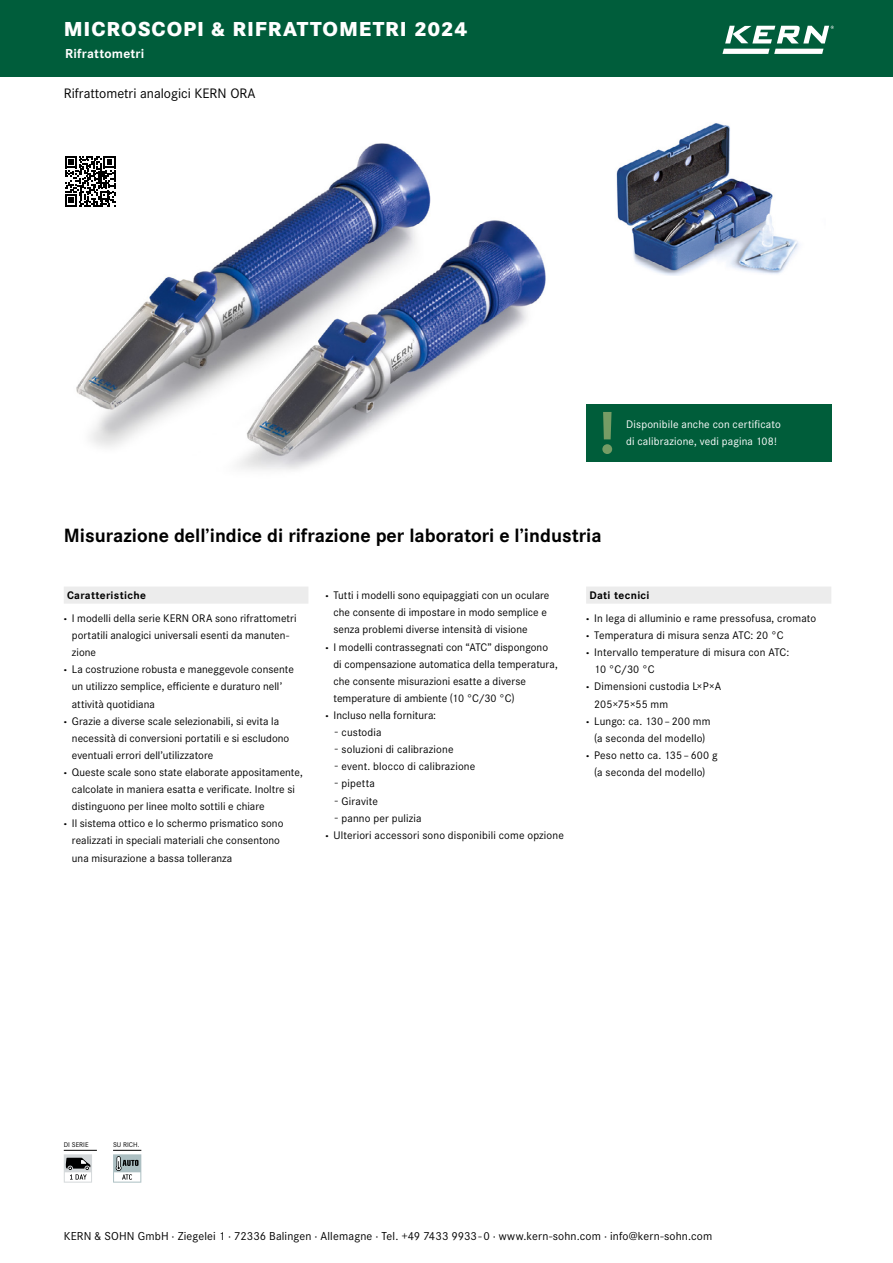
<style>
.page{position:relative;width:893px;height:1263px;background:#fff}
.page>*{position:absolute;margin:0;border:0;box-sizing:border-box;transform-origin:0 0}
.t1{font:800 21px "Corporate S Pro";letter-spacing:.045em;color:#fff}
.t2{font:700 19.95px "Corporate S Pro";color:#000}
.t3{font:14.25px "Corporate S Pro";color:#000}
.t4{font:700 13.5px "Corporate S Pro";letter-spacing:.015em;color:#fff}
.t5{font:12px "Corporate S Pro";letter-spacing:.015em;color:#000}
.t6{font:11.4px/22.8px "Corporate S Pro";letter-spacing:.005em;color:#000}
.t7{font:11.4px/17.1px "Corporate S Pro";letter-spacing:.015em;color:#fff}
.t8{font:7.2px "Corporate S Pro";color:#000}
.s1{font-weight:700}
.s2{font-weight:800}
</style>
<div class="page">
<img style="left:76px;top:143px;width:470px;height:327px">
<img style="left:616px;top:123px;width:183px;height:153px">
<hr style="left:64px;top:1150px;width:33px;height:1px;background:#000">
<svg style="left:64px;top:1154px;width:28px;height:28px"></svg>
<svg style="left:113px;top:1150px;width:28px;height:32px"></svg>
<div style="left:586px;top:404px;width:245px;height:57px;background:#005d3a"></div>
<svg style="left:602px;top:412px;width:10px;height:42px"></svg>
<div style="left:64px;top:586px;width:244px;height:18px;background:#ececec"></div>
<div style="left:586px;top:586px;width:245px;height:18px;background:#ececec"></div>
<svg style="left:65px;top:156px;width:50px;height:51px"></svg>
<div style="left:0;top:0;width:893px;height:76px;background:#005d3b"></div>
<svg style="left:722px;top:49px;width:101px;height:5px"></svg>
<svg style="left:725px;top:26px;width:109px;height:17px"></svg>
<h1 class="t1" style="left:64px;top:12px;width:405px">MICROSCOPI &amp; RIFRATTOMETRI 2024</h1>
<p class="t4" style="left:65px;top:43px;width:81px">Rifrattometri</p>
<p class="t3" style="left:64px;top:83px;width:193px">Rifrattometri analogici KERN ORA</p>
<p class="t7" style="left:626px;top:415px;width:156px">Disponibile anche con certificato di calibrazione, vedi pagina 108!</p>
<h2 class="t2" style="left:64px;top:520px;width:539px">Misurazione dell’indice di rifrazione per laboratori e l’industria</h2>
<p class="t6" style="left:64px;top:583px;width:234px"><span class="s1">Caratteristiche<br></span><span class="s2">·</span> I modelli della serie KERN ORA sono rifrattometri</p>
<p class="t6" style="left:72px;top:623px;width:219px">portatili analogici universali esenti da manuten-</p>
<p class="t6" style="left:72px;top:640px;width:26px">zione</p>
<p class="t6" style="left:64px;top:657px;width:232px"><span class="s2">·</span> La costruzione robusta e maneggevole consente</p>
<p class="t6" style="left:72px;top:674px;width:212px">un utilizzo semplice, efficiente e duraturo nell’</p>
<p class="t6" style="left:72px;top:691px;width:85px">attività quotidiana</p>
<p class="t6" style="left:64px;top:709px;width:217px"><span class="s2">·</span> Grazie a diverse scale selezionabili, si evita la</p>
<p class="t6" style="left:72px;top:726px;width:219px">necessità di conversioni portatili e si escludono</p>
<p class="t6" style="left:72px;top:743px;width:143px">eventuali errori dell’utilizzatore</p>
<p class="t6" style="left:64px;top:760px;width:241px"><span class="s2">·</span> Queste scale sono state elaborate appositamente,</p>
<p class="t6" style="left:72px;top:777px;width:225px">calcolate in maniera esatta e verificate. Inoltre si</p>
<p class="t6" style="left:72px;top:794px;width:194px">distinguono per linee molto sottili e chiare</p>
<p class="t6" style="left:64px;top:811px;width:221px"><span class="s2">·</span> Il sistema ottico e lo schermo prismatico sono</p>
<p class="t6" style="left:72px;top:828px;width:210px">realizzati in speciali materiali che consentono</p>
<p class="t6" style="left:72px;top:845px;width:162px">una misurazione a bassa tolleranza</p>
<p class="t6" style="left:325px;top:583px;width:226px"><span class="s2">·</span> Tutti i modelli sono equipaggiati con un oculare</p>
<p class="t6" style="left:333px;top:600px;width:215px">che consente di impostare in modo semplice e</p>
<p class="t6" style="left:333px;top:617px;width:196px">senza problemi diverse intensità di visione</p>
<p class="t6" style="left:325px;top:634px;width:224px"><span class="s2">·</span> I modelli contrassegnati con “ATC” dispongono</p>
<p class="t6" style="left:333px;top:652px;width:226px">di compensazione automatica della temperatura,</p>
<p class="t6" style="left:333px;top:669px;width:194px">che consente misurazioni esatte a diverse</p>
<p class="t6" style="left:333px;top:686px;width:183px">temperature di ambiente (10 °C/30 °C)</p>
<p class="t6" style="left:325px;top:703px;width:112px"><span class="s2">·</span> Incluso nella fornitura:</p>
<p class="t6" style="left:335px;top:720px;width:48px">- custodia</p>
<p class="t6" style="left:335px;top:737px;width:120px">- soluzioni di calibrazione</p>
<p class="t6" style="left:335px;top:754px;width:142px">- event. blocco di calibrazione</p>
<p class="t6" style="left:335px;top:771px;width:42px">- pipetta</p>
<p class="t6" style="left:335px;top:788px;width:45px">- Giravite</p>
<p class="t6" style="left:325px;top:808px;width:240px;line-height:17.1px;text-indent:9px">- panno per pulizia<br><span class="s2">·</span> Ulteriori accessori sono disponibili come opzione</p>
<p class="t6" style="left:586px;top:583px;width:232px"><span class="s1">Dati tecnici<br></span><span class="s2">·</span> In lega di alluminio e rame pressofusa, cromato</p>
<p class="t6" style="left:586px;top:623px;width:199px"><span class="s2">·</span> Temperatura di misura senza ATC: 20 °C</p>
<p class="t6" style="left:586px;top:640px;width:205px"><span class="s2">·</span> Intervallo temperature di misura con ATC:</p>
<p class="t6" style="left:594px;top:657px;width:62px">10 °C/30 °C</p>
<p class="t6" style="left:586px;top:674px;width:137px"><span class="s2">·</span> Dimensioni custodia L×P×A</p>
<p class="t6" style="left:594px;top:691px;width:75px">205×75×55 mm</p>
<p class="t6" style="left:586px;top:709px;width:126px"><span class="s2">·</span> Lungo: ca. 130 – 200 mm</p>
<p class="t6" style="left:594px;top:726px;width:113px">(a seconda del modello)</p>
<p class="t6" style="left:586px;top:743px;width:133px"><span class="s2">·</span> Peso netto ca. 135 – 600 g</p>
<p class="t6" style="left:594px;top:760px;width:113px">(a seconda del modello)</p>
<p class="t8" style="left:64px;top:1139px;width:26px">DI SERIE</p>
<p class="t8" style="left:113px;top:1139px;width:28px">SU RICH.</p>
<p class="t5" style="left:64px;top:1227px;width:650px">KERN &amp; SOHN GmbH · Ziegelei 1 · 72336 Balingen · Allemagne · Tel. +49 7433 9933 - 0 · www.kern-sohn.com · info@kern-sohn.com</p>
</div>
